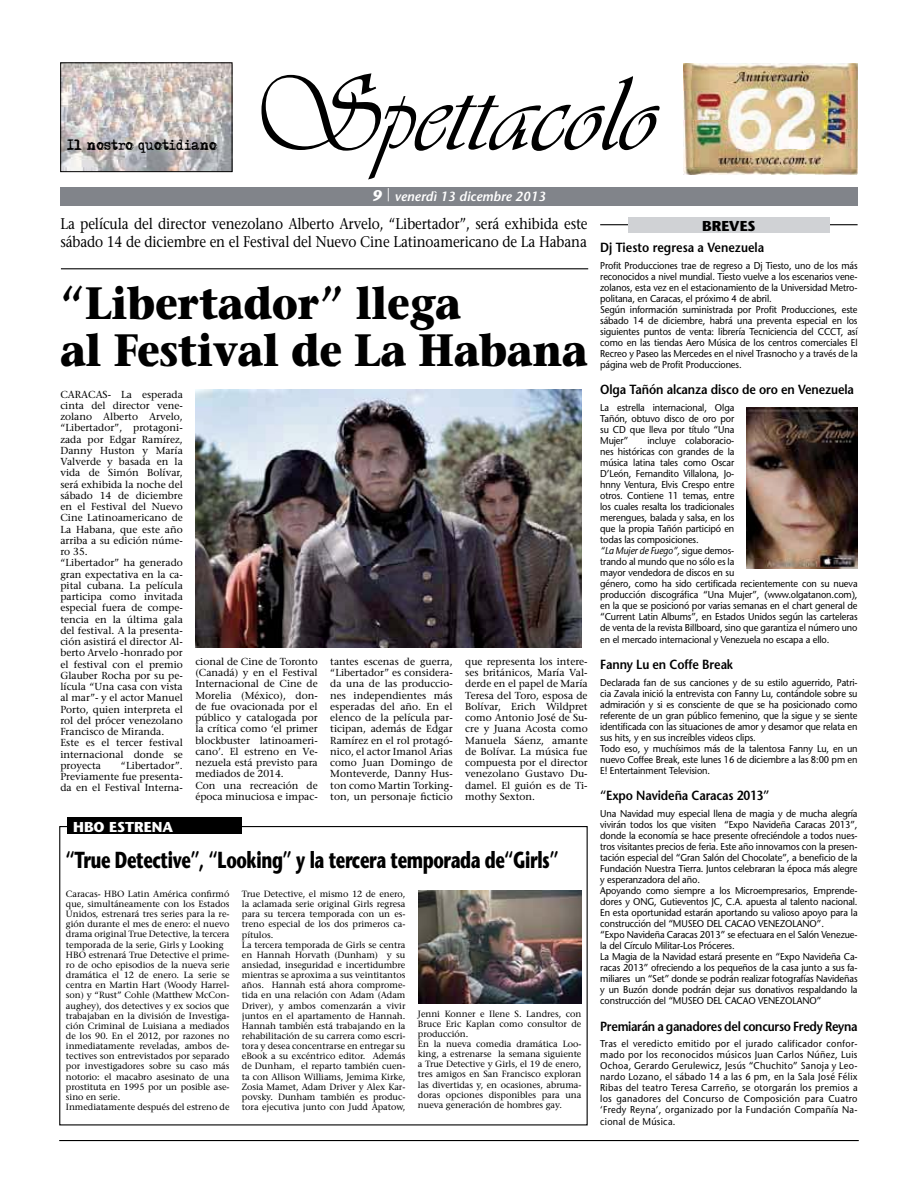
<style>
.page{position:relative;width:918px;height:1188px;background:#fff}
.page>*{position:absolute;margin:0;border:0;box-sizing:border-box;transform-origin:0 0}
.t1{font:110.25px "Vivaldii";color:#000}
.t2{font:700 45.15px/47.4px "Stone Serif";letter-spacing:-.01em;color:#000;scale:.9 1}
.t3{font:700 23.1px "Stone Sans";letter-spacing:-.025em;color:#000;scale:.71 1}
.t4{font:15.45px "Stone Serif";letter-spacing:-.01em;color:#000;scale:.88 1}
.t5{font:700 14.4px "Stone Sans";color:#fff}
.t6{font:700 14.4px "Stone Sans";color:#000}
.t7{font:600 13.2px "Stone Sans";letter-spacing:-.01em;color:#000;scale:.9 1}
.t8{font:italic 600 13.2px "Stone Sans";color:#fff}
.t9{font:13.2px "Adler";letter-spacing:-.01em;color:#000;scale:.9 1}
.t10{font:10.2px/11.2px "Stone Serif";color:#000;text-align:justify}
.t11{font:9.9px/11.1px "Stone Sans";letter-spacing:-.01em;color:#000;scale:.93 1}
.t12{font:9px/10.2px "Stone Serif";letter-spacing:-.005em;color:#000}
.s1{font-weight:700;font-size:15.45px}
.s2{font-style:italic}
</style>
<div class="page">
<div style="left:60px;top:187px;width:798px;height:19px;background:#81848a"></div>
<hr style="left:61px;top:268px;width:527px;height:1px;background:#000">
<img style="left:62px;top:65px;width:168px;height:105px">
<div style="left:60px;top:63px;width:172px;height:109px;border:1px solid #000"></div>
<hr style="left:600px;top:224px;width:258px;height:1px;background:#000">
<div style="left:628px;top:217px;width:201px;height:16px;background:#d0d2d5"></div>
<hr style="left:59px;top:1140px;width:800px;height:1px;background:#000">
<img style="left:684px;top:63px;width:174px;height:112px">
<div style="left:67px;top:817px;width:175px;height:17px;background:#000"></div>
<img style="left:195px;top:390px;width:386px;height:258px">
<img style="left:419px;top:890px;width:162px;height:114px">
<img style="left:747px;top:408px;width:111px;height:161px">
<h3 class="t9" style="left:67px;top:138px;width:168px">Il nostro quotidiano</h3>
<h1 class="t1" style="left:247px;top:48px;width:410px">Spettacolo</h1>
<h3 class="t8" style="left:372px;top:192px;width:175px"><span class="s1">9</span> <sup>|</sup> venerdì 13 dicembre 2013</h3>
<h3 class="t4" style="left:60px;top:218px;width:601px">La película del director venezolano Alberto Arvelo, “Libertador”, será exhibida este</h3>
<h3 class="t6" style="left:702px;top:221px;width:55px">BREVES</h3>
<h3 class="t4" style="left:60px;top:235px;width:801px">sábado 14 de diciembre en el Festival del Nuevo Cine Latinoamericano de La Habana <sub>Dj</sub> <sub>Tiesto</sub> <sub>regresa</sub> <sub>a</sub> <sub>Venezuela</sub></h3>
<p class="t11" style="left:600px;top:261px;width:278px">Profit Producciones trae de regreso a Dj Tiesto, uno de los más reconocidos a nivel mundial. Tiesto vuelve a los escenarios vene&shy;zolanos, esta vez en el estacionamiento de la Universidad Metro&shy;politana, en Caracas, el próximo 4 de abril.<br>Según información suministrada por Profit Producciones, este sábado 14 de diciembre, habrá una preventa especial en los siguientes puntos de venta: librería Tecniciencia del CCCT, así como en las tiendas Aero Música de los centros comerciales El Recreo y Paseo las Mercedes en el nivel Trasnocho y a través de la página web de Profit Producciones.</p>
<h3 class="t7" style="left:600px;top:385px;width:284px">Olga Tañón alcanza disco de oro en Venezuela</h3>
<p class="t11" style="left:600px;top:403px;width:146px;text-align:justify">La estrella internacional, Olga Tañón, obtuvo disco de oro por su CD que lleva por título “Una Mujer”</p>
<h2 class="t2" style="left:60px;top:284px;width:587px">“Libertador” llega<br>al Festival de La Habana</h2>
<p class="t10" style="left:60px;top:389px;width:124px;text-align:left">CARACAS- La esperada cinta del director vene&shy;zolano Alberto Arvelo, “Libertador”, protagoni&shy;zada por Edgar Ramírez,<br>Danny Huston y María<br>Valverde y basada en la vida de Simón Bolívar, será exhibida la noche del sábado 14 de diciembre en el Festival del Nuevo<br>Cine Latinoamericano de<br>La Habana, que este año arriba a su edición núme&shy;ro 35.<br>“Libertador” ha generado gran expectativa en la ca&shy;pital cubana. La película participa como invitada especial fuera de compe&shy;tencia en la última gala del festival. A la presenta&shy;ción asistirá el director Al&shy;berto Arvelo -honrado por el festival con el premio<br>Glauber Rocha por su pe&shy;lícula “Una casa con vista al mar”- y el actor Manuel<br>Porto, quien interpreta el rol del prócer venezolano<br>Francisco de Miranda.<br>Este es el tercer festival internacional donde se proyecta</p>
<p class="t11" style="left:600px;top:436px;width:278px;text-indent:47px">incluye colaboracio-<br>nes históricas con grandes de la<br>música latina tales como Oscar<br>D’León, Fernandito Villalona, Jo-<br>hnny Ventura, Elvis Crespo entre<br>otros. Contiene 11 temas, entre<br>los cuales resalta los tradicionales<br>merengues, balada y salsa, en los<br>que la propia Tañón participó en<br>todas las composiciones.<br><span class="s2">“La Mujer de Fuego”,</span> sigue demos-<br>trando al mundo que no sólo es la<br>mayor vendedora de discos en su<br>género, como ha sido certificada recientemente con su nueva producción discográfica “Una Mujer”, (www.olgatanon.com), en la que se posicionó por varias semanas en el chart general de “Current Latin Albums”, en Estados Unidos según las carteleras de venta de la revista Billboard, sino que garantiza el número uno en el mercado internacional y Venezuela no escapa a ello.</p>
<h3 class="t7" style="left:600px;top:659px;width:149px">Fanny Lu en Coffe Break</h3>
<p class="t11" style="left:600px;top:678px;width:278px">Declarada fan de sus canciones y de su estilo aguerrido, Patri&shy;cia Zavala inició la entrevista con Fanny Lu, contándole sobre su admiración y si es consciente de que se ha posicionado como referente de un gran público femenino, que la sigue y se siente identificada con las situaciones de amor y desamor que relata en sus hits, y en sus increíbles videos clips.<br>Todo eso, y muchísimos más de la talentosa Fanny Lu, en un nuevo Coffee Break, este lunes 16 de diciembre a las 8:00 pm en E! Entertainment Television.</p>
<h3 class="t7" style="left:600px;top:791px;width:190px">“Expo Navideña Caracas 2013”</h3>
<p class="t11" style="left:600px;top:809px;width:278px">Una Navidad muy especial llena de magia y de mucha alegría vivirán todos los que visiten “Expo Navideña Caracas 2013”, donde la economía se hace presente ofreciéndole a todos nues&shy;tros visitantes precios de feria. Este año innovamos con la presen&shy;tación especial del “Gran Salón del Chocolate”, a beneficio de la Fundación Nuestra Tierra. Juntos celebraran la época más alegre y esperanzadora del año.<br>Apoyando como siempre a los Microempresarios, Emprende&shy;dores y ONG, Gutieventos JC, C.A. apuesta al talento nacional.<br>En esta oportunidad estarán aportando su valioso apoyo para la construcción del “MUSEO DEL CACAO VENEZOLANO”.<br>“Expo Navideña Caracas 2013” se efectuara en el Salón Venezue&shy;la del Círculo Militar-Los Próceres.<br>La Magia de la Navidad estará presente en “Expo Navideña Ca&shy;racas 2013” ofreciendo a los pequeños de la casa junto a sus fa&shy;miliares un “Set” donde se podrán realizar fotografías Navideñas y un Buzón donde podrán dejar sus donativos respaldando la construcción del “MUSEO DEL CACAO VENEZOLANO”</p>
<h3 class="t7" style="left:600px;top:1021px;width:287px">Premiarán a ganadores del concurso Fredy Reyna</h3>
<p class="t11" style="left:600px;top:1039px;width:278px;text-align:justify">Tras el veredicto emitido por el jurado calificador confor&shy;mado por los reconocidos músicos Juan Carlos Núñez, Luis Ochoa, Gerardo Gerulewicz, Jesús “Chuchito” Sanoja y Leo&shy;nardo Lozano, el sábado 14 a las 6 pm, en la Sala José Félix Ribas del teatro Teresa Carreño, se otorgarán los premios a los ganadores del Concurso de Composición para Cuatro ‘Fredy Reyna’, organizado por la Fundación Compañía Na&shy;cional de Música.</p>
<p class="t10" style="left:195px;top:657px;width:124px;text-align:left">cional de Cine de Toronto (Canadá) y en el Festival<br>Internacional de Cine de<br>Morelia (México), don&shy;de fue ovacionada por el público y catalogada por la crítica como ‘el primer blockbuster latinoameri&shy;cano’. El estreno en Ve&shy;nezuela está previsto para mediados de 2014.<br>Con una recreación de época minuciosa e impac-</p>
<p class="t10" style="left:330px;top:657px;width:124px">tantes escenas de guerra, “Libertador” es considera&shy;da una de las produccio&shy;nes independientes más esperadas del año. En el elenco de la película par&shy;ticipan, además de Edgar Ramírez en el rol protagó&shy;nico, el actor Imanol Arias como Juan Domingo de Monteverde, Danny Hus&shy;ton como Martin Torking&shy;ton, un personaje ficticio</p>
<p class="t10" style="left:465px;top:657px;width:124px">que representa los intere&shy;ses británicos, María Val&shy;derde en el papel de María Teresa del Toro, esposa de Bolívar, Erich Wildpret como Antonio José de Su&shy;cre y Juana Acosta como Manuela Sáenz, amante de Bolívar. La música fue compuesta por el director venezolano Gustavo Du&shy;damel. El guión es de Ti&shy;mothy Sexton.</p>
<p class="t10" style="left:60px;top:761px;width:124px;text-indent:61px">“Libertador”.<br>Previamente fue presenta&shy;da en el Festival Interna-</p>
<h3 class="t5" style="left:73px;top:821px;width:101px">HBO ESTRENA</h3>
<h3 class="t3" style="left:66px;top:851px;width:695px">“True Detective”, “Looking” y la tercera temporada de“Girls”</h3>
<p class="t12" style="left:66px;top:890px;width:165px">Caracas- HBO Latin América confirmó que, simultáneamente con los Estados Unidos, estrenará tres series para la re&shy;gión durante el mes de enero: el nuevo drama original True Detective, la tercera temporada de la serie, Girls y Looking HBO estrenará True Detective el prime&shy;ro de ocho episodios de la nueva serie dramática el 12 de enero. La serie se centra en Martin Hart (Woody Harrel&shy;son) y “Rust” Cohle (Matthew McCon&shy;aughey), dos detectives y ex socios que trabajaban en la división de Investiga&shy;ción Criminal de Luisiana a mediados de los 90. En el 2012, por razones no inmediatamente reveladas, ambos de&shy;tectives son entrevistados por separado por investigadores sobre su caso más notorio: el macabro asesinato de una prostituta en 1995 por un posible ase&shy;sino en serie.<br>Inmediatamente después del estreno de</p>
<p class="t12" style="left:242px;top:890px;width:165px">True Detective, el mismo 12 de enero, la aclamada serie original Girls regresa para su tercera temporada con un es&shy;treno especial de los dos primeros ca&shy;pítulos.<br>La tercera temporada de Girls se centra en Hannah Horvath (Dunham) y su ansiedad, inseguridad e incertidumbre mientras se aproxima a sus veintitantos años. Hannah está ahora comprome&shy;tida en una relación con Adam (Adam Driver), y ambos comenzarán a vivir juntos en el apartamento de Hannah.<br>Hannah también está trabajando en la rehabilitación de su carrera como escri&shy;tora y desea concentrarse en entregar su eBook a su excéntrico editor. Además de Dunham, el reparto también cuen&shy;ta con Allison Williams, Jemima Kirke, Zosia Mamet, Adam Driver y Alex Kar&shy;povsky. Dunham también es produc&shy;tora ejecutiva junto con Judd Apatow,</p>
<p class="t12" style="left:418px;top:1009px;width:165px">Jenni Konner e Ilene S. Landres, con Bruce Eric Kaplan como consultor de producción.<br>En la nueva comedia dramática Loo&shy;king, a estrenarse la semana siguiente a True Detective y Girls, el 19 de enero, tres amigos en San Francisco exploran las divertidas y, en ocasiones, abruma&shy;doras opciones disponibles para una nueva generación de hombres gay.</p>
</div>
